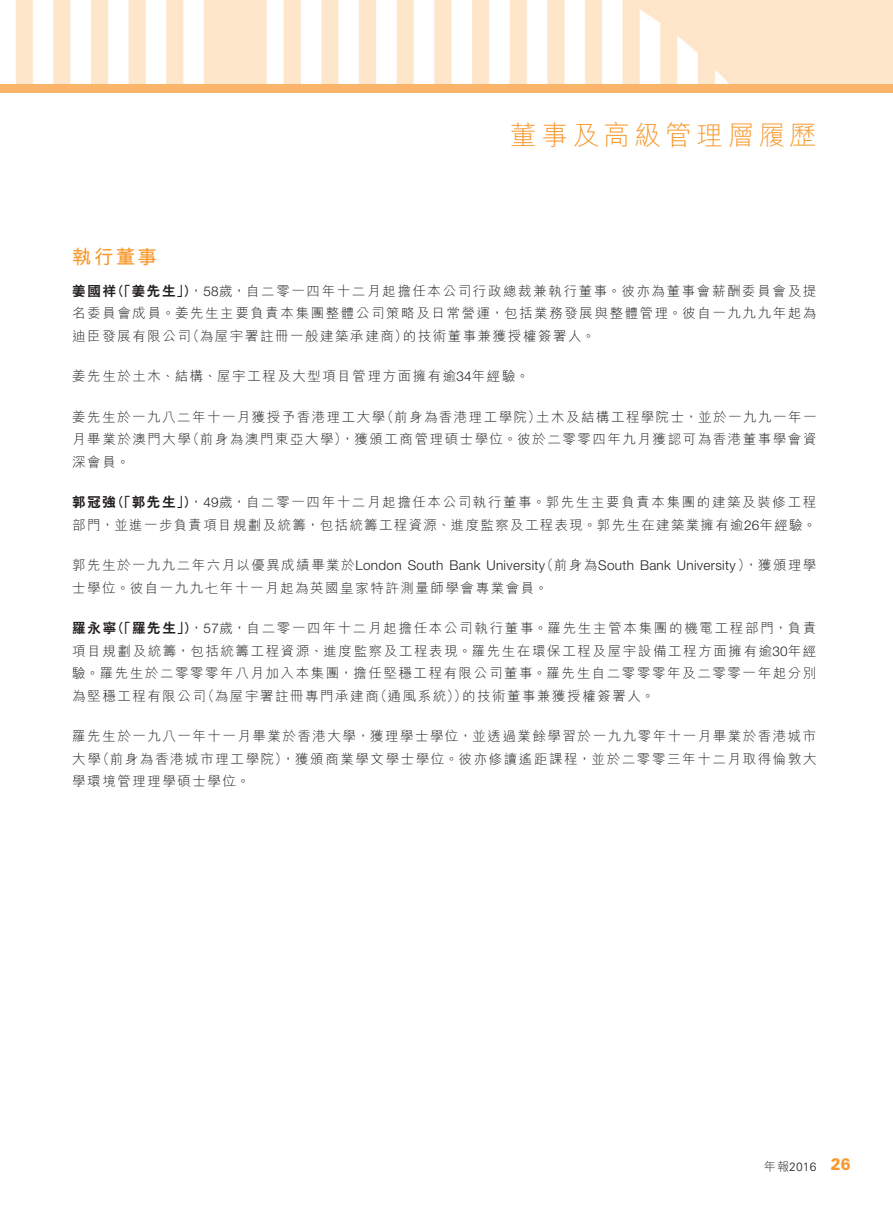
<style>
.page{position:relative;width:893px;height:1212px;background:#fff}
.page>*{position:absolute;margin:0;border:0;box-sizing:border-box;transform-origin:0 0}
.t1{font:300 27px "M Hei HK";letter-spacing:.15em;color:#f8992e}
._03_H1{font:700 19.5px "M Hei HK";color:#f8992e}
.t2{font:900 16.5px "Univers LT Std";color:#f8992e;scale:.9 1}
._01_Body_Text{font:300 13.5px/22.5px "M Hei HK";letter-spacing:.115em;color:#231f20}
._01_Body_Text-2{font:300 13.5px "Helvetica Neue LT Std";letter-spacing:.025em;color:#231f20}
._01_Body_Text-3{font:800 13.5px "C Hei 2 HK";letter-spacing:.12em;color:#231f20}
.t3{font:300 12px "Univers LT Std";color:#231f20}
.s1{font-family:"Helvetica Neue LT Std"}
.s2{font-family:"C Hei 2 HK";font-weight:800}
.s3{font-family:"M Hei HK"}
</style>
<div class="page">
<img style="left:15px;top:0;width:878px;height:84px">
<div style="left:0;top:84px;width:893px;height:8px;background:#fbb56b"></div>
<p class="_03_H1" style="left:72px;top:243px;width:86px">執行董事</p>
<h1 class="t1" style="left:510px;top:116px;width:308px">董事及高級管理層履歷</h1>
<p class="_01_Body_Text" style="left:190px;top:279px;width:628px">，<span class="s1">58</span>歲，自二零一四年十二月起擔任本公司行政總裁兼執行董事。彼亦為董事會薪酬委員會及提</p>
<p class="_01_Body_Text-3" style="left:72px;top:282px;width:45px">姜國祥</p>
<p class="_01_Body_Text" style="left:72px;top:301px;width:746px">名委員會成員。姜先生主要負責本集團整體公司策略及日常營運，包括業務發展與整體管理。彼自一九九九年起為</p>
<p class="_01_Body_Text" style="left:403px;top:324px;width:194px">的技術董事兼獲授權簽署人。</p>
<p class="_01_Body_Text-3" style="left:111px;top:282px;width:87px">（「姜先生」）</p>
<p class="_01_Body_Text" style="left:186px;top:324px;width:223px">（為屋宇署註冊一般建築承建商）</p>
<p class="_01_Body_Text" style="left:72px;top:324px;width:120px">迪臣發展有限公司</p>
<p class="_01_Body_Text" style="left:72px;top:364px;width:458px">姜先生於土木、結構、屋宇工程及大型項目管理方面擁有逾<span class="s1">34</span>年經驗。</p>
<p class="_01_Body_Text" style="left:186px;top:405px;width:632px;text-indent:-114px">姜先生於一九八二年十一月獲授予香港理工大學<br>（前身為澳門東亞大學，）獲頒工商管理碩士學位。彼於二零零四年九月獲認可為香港董事學會資</p>
<p class="_01_Body_Text" style="left:380px;top:405px;width:162px">（前身為香港理工學院）</p>
<p class="_01_Body_Text" style="left:536px;top:405px;width:282px">土木及結構工程學院士，並於一九九一年一</p>
<p class="_01_Body_Text" style="left:72px;top:427px;width:120px">月畢業於澳門大學深會員。</p>
<p class="_01_Body_Text" style="left:72px;top:490px;width:746px"><span class="s2">郭冠強<br></span>部門，並進一步負責項目規劃及統籌，包括統籌工程資源、進度監察及工程表現。郭先生在建築業擁有逾<span class="s1">26</span>年經驗。</p>
<p class="_01_Body_Text-2" style="left:540px;top:557px;width:278px"><span class="s3">（前身為</span>South Bank University <span class="s3">，）獲頒理學</span></p>
<p class="_01_Body_Text-3" style="left:111px;top:493px;width:87px">（「郭先生」）</p>
<p class="_01_Body_Text" style="left:190px;top:490px;width:628px">，<span class="s1">49</span>歲，自二零一四年十二月起擔任本公司執行董事。郭先生主要負責本集團的建築及裝修工程</p>
<p class="_01_Body_Text" style="left:72px;top:553px;width:477px">郭先生於一九九二年六月以優異成績畢業於<span class="s1">London South Bank University</span>士學位。彼自一九九七年十一月起為英國皇家特許測量師學會專業會員。</p>
<p class="_01_Body_Text" style="left:190px;top:616px;width:628px">，<span class="s1">57</span>歲，自二零一四年十二月起擔任本公司執行董事。羅先生主管本集團的機電工程部門，負責</p>
<p class="_01_Body_Text-3" style="left:72px;top:619px;width:45px">羅永寧</p>
<p class="_01_Body_Text" style="left:72px;top:639px;width:746px">項目規劃及統籌，包括統籌工程資源、進度監察及工程表現。羅先生在環保工程及屋宇設備工程方面擁有逾<span class="s1">30</span>年經</p>
<p class="_01_Body_Text" style="left:72px;top:661px;width:746px">驗。羅先生於二零零零年八月加入本集團，擔任堅穩工程有限公司董事。羅先生自二零零零年及二零零一年起分別</p>
<p class="_01_Body_Text" style="left:462px;top:684px;width:194px">的技術董事兼獲授權簽署人。</p>
<p class="_01_Body_Text-3" style="left:111px;top:619px;width:87px">（「羅先生」）</p>
<p class="_01_Body_Text" style="left:201px;top:684px;width:179px">（為屋宇署註冊專門承建商</p>
<p class="_01_Body_Text" style="left:374px;top:684px;width:94px">（通風系統））</p>
<p class="_01_Body_Text" style="left:72px;top:684px;width:135px">為堅穩工程有限公司</p>
<p class="_01_Body_Text" style="left:72px;top:724px;width:746px;text-align:right">羅先生於一九八一年十一月畢業於香港大學，獲理學士學位，並透過業餘學習於一九九零年十一月畢業於香港城市（前身為香港城市理工學院，）獲頒商業學文學士學位。彼亦修讀遙距課程，並於二零零三年十二月取得倫敦大</p>
<p class="_01_Body_Text" style="left:72px;top:747px;width:179px">大學<br>學環境管理理學碩士學位。</p>
<p class="t3" style="left:764px;top:1159px;width:54px"><span class="s3">年報</span>2016</p>
<p class="t2" style="left:831px;top:1154px;width:24px">26</p>
</div>
